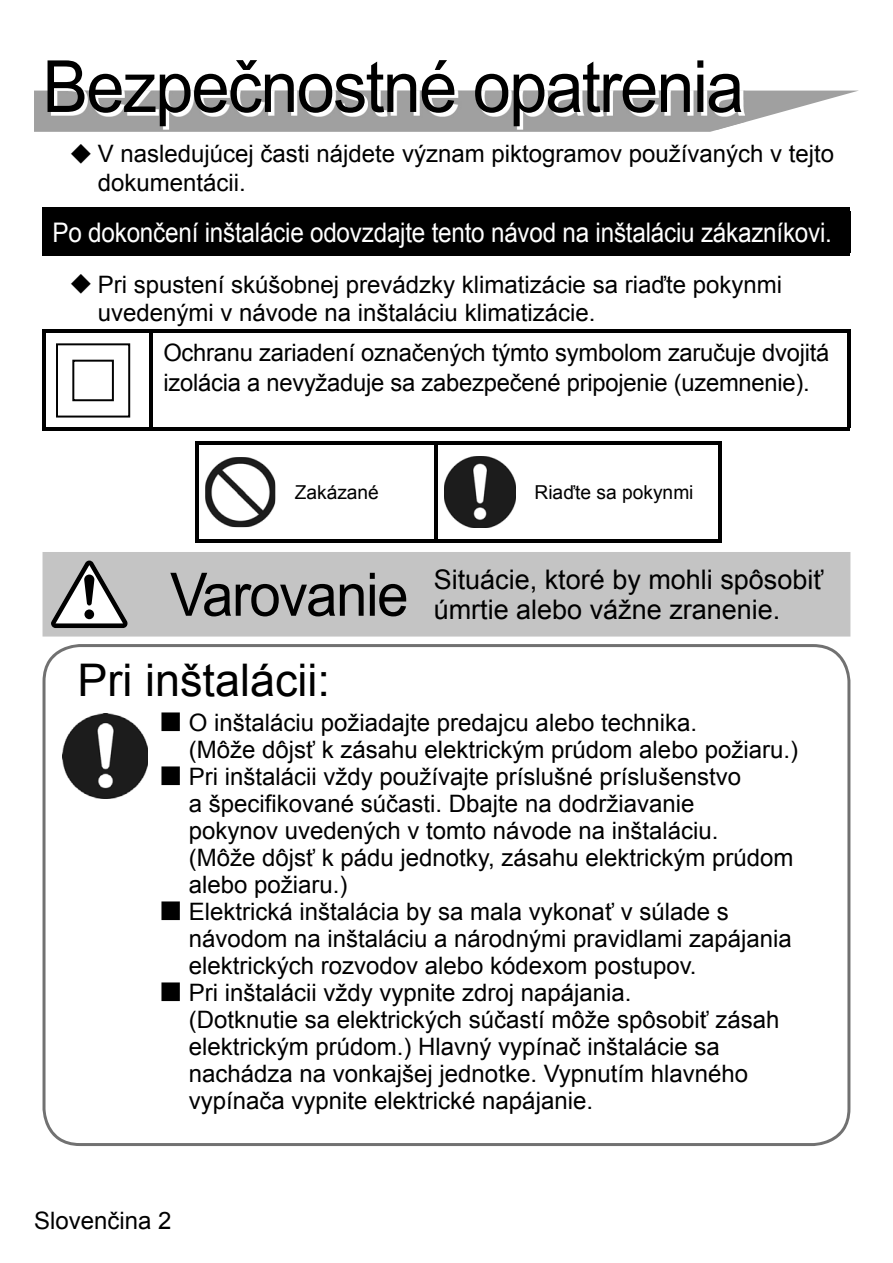
<style>
.page{position:relative;width:893px;height:1263px;background:#fff}
.page>*{position:absolute;margin:0;border:0;box-sizing:border-box;transform-origin:0 0}
.t1{font:72px "Arial";letter-spacing:-.025em;color:#000;scale:.95 1}
.t2{font:60px "Arial";letter-spacing:-.025em;color:#000;scale:.94 1}
.t3{font:45px "Arial";color:#000}
.t4{font:27px "Arial";letter-spacing:-.01em;color:#fff;scale:.9 1}
.t5{font:27px/30px "Arial";color:#000}
.t6{font:24px/27px "Arial";color:#000}
.t7{font:19.2px "Arial";color:#000}
</style>
<div class="page">
<svg style="left:34px;top:91px;width:823px;height:41px"></svg>
<img style="left:51px;top:90px;width:694px;height:1px">
<img style="left:51px;top:91px;width:694px;height:39px">
<div style="left:44px;top:209px;width:805px;height:45px;background:#000"></div>
<hr style="left:43px;top:208px;width:807px;height:3px;background:#000">
<hr style="left:43px;top:211px;width:3px;height:42px;background:#000">
<hr style="left:847px;top:211px;width:3px;height:42px;background:#000">
<hr style="left:43px;top:253px;width:807px;height:3px;background:#000">
<hr style="left:43px;top:330px;width:108px;height:3px;background:#000">
<hr style="left:43px;top:333px;width:3px;height:95px;background:#000">
<hr style="left:151px;top:330px;width:699px;height:3px;background:#000">
<hr style="left:150px;top:333px;width:3px;height:95px;background:#000">
<hr style="left:847px;top:333px;width:3px;height:95px;background:#000">
<hr style="left:43px;top:428px;width:807px;height:3px;background:#000">
<div style="left:56px;top:343px;width:74px;height:74px;border:2px solid #020202"></div>
<div style="left:72px;top:360px;width:42px;height:41px;border:2px solid #020202"></div>
<div style="left:43px;top:552px;width:807px;height:84px;background:#c4c4c4"></div>
<svg style="left:51px;top:560px;width:77px;height:68px"></svg>
<div style="left:84px;top:609px;width:10px;height:10px;background:#000;border-radius:50%"></div>
<hr style="left:286px;top:441px;width:150px;height:3px;background:#000">
<hr style="left:526px;top:441px;width:196px;height:3px;background:#000">
<hr style="left:719px;top:444px;width:3px;height:96px;background:#000">
<hr style="left:286px;top:540px;width:150px;height:3px;background:#000">
<hr style="left:526px;top:540px;width:196px;height:3px;background:#000">
<hr style="left:195px;top:441px;width:91px;height:3px;background:#000">
<hr style="left:195px;top:444px;width:3px;height:96px;background:#000">
<hr style="left:195px;top:540px;width:91px;height:3px;background:#000">
<hr style="left:436px;top:441px;width:90px;height:3px;background:#000">
<hr style="left:434px;top:444px;width:3px;height:96px;background:#000">
<hr style="left:436px;top:540px;width:90px;height:3px;background:#000">
<img style="left:205px;top:457px;width:70px;height:70px">
<img style="left:444px;top:456px;width:72px;height:72px">
<svg style="left:43px;top:644px;width:807px;height:502px"></svg>
<svg style="left:162px;top:713px;width:18px;height:18px"></svg>
<svg style="left:162px;top:767px;width:18px;height:18px"></svg>
<svg style="left:162px;top:902px;width:18px;height:18px"></svg>
<svg style="left:162px;top:983px;width:18px;height:18px"></svg>
<h1 class="t1" style="left:43px;top:47px;width:740px">Bezpečnostné opatrenia</h1>
<p class="t6" style="left:98px;top:140px;width:738px;line-height:28.5px">V nasledujúcej časti nájdete význam piktogramov používaných v tejto dokumentácii.</p>
<p class="t4" style="left:53px;top:217px;width:868px">Po dokončení inštalácie odovzdajte tento návod na inštaláciu zákazníkovi.</p>
<p class="t6" style="left:98px;top:270px;width:686px;line-height:28.5px">Pri spustení skúšobnej prevádzky klimatizácie sa riaďte pokynmi uvedenými v návode na inštaláciu klimatizácie.</p>
<p class="t6" style="left:163px;top:337px;width:668px;line-height:30px">Ochranu zariadení označených týmto symbolom zaručuje dvojitá izolácia a nevyžaduje sa zabezpečené pripojenie (uzemnenie).</p>
<p class="t7" style="left:295px;top:482px;width:86px">Zakázané</p>
<p class="t7" style="left:534px;top:482px;width:161px">Riaďte sa pokynmi</p>
<h2 class="t2" style="left:170px;top:561px;width:255px">Varovanie</h2>
<p class="t5" style="left:434px;top:564px;width:391px">Situácie, ktoré by mohli spôsobiť úmrtie alebo vážne zranenie.</p>
<h3 class="t3" style="left:78px;top:655px;width:254px">Pri inštalácii:</h3>
<p class="t6" style="left:189px;top:709px;width:611px">O inštaláciu požiadajte predajcu alebo technika.<br>(Môže dôjsť k zásahu elektrickým prúdom alebo požiaru.)<br>Pri inštalácii vždy používajte príslušné príslušenstvo<br>a špecifikované súčasti. Dbajte na dodržiavanie<br>pokynov uvedených v tomto návode na inštaláciu.<br>(Môže dôjsť k pádu jednotky, zásahu elektrickým prúdom alebo požiaru.)<br>Elektrická inštalácia by sa mala vykonať v súlade s návodom na inštaláciu a národnými pravidlami zapájania elektrických rozvodov alebo kódexom postupov.<br>Pri inštalácii vždy vypnite zdroj napájania.<br>(Dotknutie sa elektrických súčastí môže spôsobiť zásah elektrickým prúdom.) Hlavný vypínač inštalácie sa nachádza na vonkajšej jednotke. Vypnutím hlavného vypínača vypnite elektrické napájanie.</p>
<p class="t6" style="left:34px;top:1207px;width:139px">Slovenčina 2</p>
</div>
